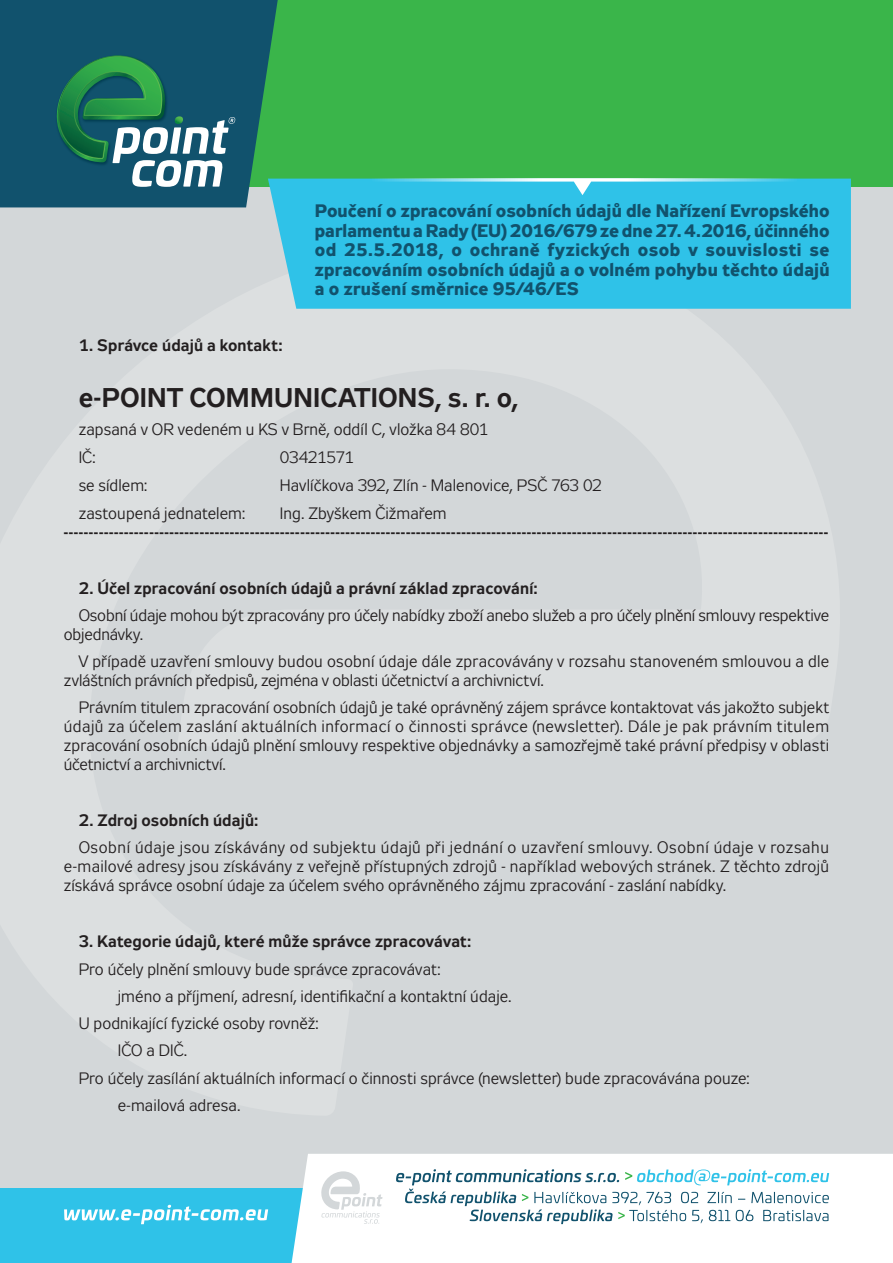
<style>
.page{position:relative;width:893px;height:1263px;background:#fff}
.page>*{position:absolute;margin:0;border:0;box-sizing:border-box;transform-origin:0 0}
.t1{font:27px "Zeppelin 33";letter-spacing:.005em;color:#231f20}
.t2{font:700 18px/19.5px "Zeppelin 32";letter-spacing:.02em;color:#11526d;text-align:justify}
.t3{font:16.5px/18.8px "Zeppelin 31";letter-spacing:.005em;color:#231f20}
.t4{font:16.5px/19.5px "Zeppelin 33";letter-spacing:.01em;color:#231f20}
.t5{font:16.5px "Zeppelin 31";letter-spacing:-.025em;color:#231f20}
.s1{font-family:"Zeppelin 31"}
</style>
<div class="page">
<div style="left:0;top:0;width:893px;height:187px;background:#3ab54a"></div>
<div style="left:0;top:187px;width:893px;height:1076px;background:#d3d7d9"></div>
<div style="left:0;top:1188px;width:893px;height:75px;background:#2fc2e8"></div>
<svg style="left:0;top:0;width:280px;height:207px;fill:#11526d"></svg>
<div style="left:291px;top:1154px;width:602px;height:109px;background:#fff"></div>
<div style="left:4px;top:3px;width:216px;height:205px;background:#11526d"></div>
<svg style="left:55px;top:55px;width:181px;height:132px;background:#367876"></svg>
<svg style="left:396px;top:1169px;width:433px;height:55px;background:#d5e4e9"></svg>
<svg style="left:64px;top:1205px;width:204px;height:19px"></svg>
<svg style="left:321px;top:1171px;width:61px;height:53px;background:#f0f1f2"></svg>
<div style="left:268px;top:179px;width:583px;height:130px;background:#2fc2e8"></div>
<svg style="left:368px;top:178px;width:429px;height:17px;background:#4bcae8"></svg>
<p class="t2" style="left:315px;top:201px;width:516px">Poučení o zpracování osobních údajů dle Nařízení Evropského parlamentu a Rady (EU) 2016/679 ze dne 27. 4.2016, účinného od 25.5.2018, o ochraně fyzických osob v souvislosti se zpracováním osobních údajů a o volném pohybu těchto údajů a o zrušení směrnice 95/46/ES</p>
<p class="t4" style="left:79px;top:335px;width:205px">1. Správce údajů a kontakt:</p>
<p class="t1" style="left:79px;top:382px;width:441px">e-POINT COMMUNICATIONS, s. r. o,</p>
<p class="t3" style="left:79px;top:420px;width:411px">zapsaná v OR vedeném u KS v Brně, oddíl C, vložka 84 801</p>
<p class="t3" style="left:79px;top:448px;width:19px">IČ:</p>
<p class="t5" style="left:280px;top:448px;width:76px">03421571</p>
<p class="t3" style="left:79px;top:476px;width:71px">se sídlem:</p>
<p class="t3" style="left:280px;top:476px;width:323px">Havlíčkova 392, Zlín - Malenovice, PSČ 763 02</p>
<p class="t3" style="left:79px;top:504px;width:168px">zastoupená jednatelem:</p>
<p class="t4" style="left:64px;top:503px;width:766px;text-indent:216px"><span class="s1">Ing. Zbyškem Čižmařem </span>--------------------------------------------------------------------------------------------------------------------------------------------------------</p>
<p class="t4" style="left:79px;top:579px;width:461px">2. Účel zpracování osobních údajů a právní základ zpracování:</p>
<p class="t3" style="left:64px;top:607px;width:767px;text-indent:15px">Osobní údaje mohou být zpracovány pro účely nabídky zboží anebo služeb a pro účely plnění smlouvy respektive objednávky.</p>
<p class="t3" style="left:64px;top:653px;width:767px;text-indent:15px">V případě uzavření smlouvy budou osobní údaje dále zpracovávány v rozsahu stanoveném smlouvou a dle zvláštních právních předpisů, zejména v oblasti účetnictví a archivnictví.</p>
<p class="t3" style="left:64px;top:699px;width:767px;text-align:justify;text-indent:15px">Právním titulem zpracování osobních údajů je také oprávněný zájem správce kontaktovat vás jakožto subjekt údajů za účelem zaslání aktuálních informací o činnosti správce (newsletter). Dále je pak právním titulem zpracování osobních údajů plnění smlouvy respektive objednávky a samozřejmě také právní předpisy v oblasti účetnictví a archivnictví.</p>
<p class="t4" style="left:79px;top:810px;width:181px">2. Zdroj osobních údajů:</p>
<p class="t3" style="left:64px;top:838px;width:767px;line-height:19.2px;text-align:justify;text-indent:15px">Osobní údaje jsou získávány od subjektu údajů při jednání o uzavření smlouvy. Osobní údaje v rozsahu e-mailové adresy jsou získávány z veřejně přístupných zdrojů - například webových stránek. Z těchto zdrojů získává správce osobní údaje za účelem svého oprávněného zájmu zpracování - zaslání nabídky.</p>
<p class="t4" style="left:79px;top:932px;width:394px">3. Kategorie údajů, které může správce zpracovávat:</p>
<p class="t3" style="left:79px;top:960px;width:364px">Pro účely plnění smlouvy bude správce zpracovávat:</p>
<p class="t3" style="left:118px;top:987px;width:395px">jméno a příjmení, adresní, identifikační a kontaktní údaje.</p>
<p class="t3" style="left:79px;top:1014px;width:242px">U podnikající fyzické osoby rovněž:</p>
<p class="t3" style="left:118px;top:1041px;width:71px">IČO a DIČ.</p>
<p class="t3" style="left:79px;top:1069px;width:673px">Pro účely zasílání aktuálních informací o činnosti správce (newsletter) bude zpracovávána pouze:</p>
<p class="t3" style="left:118px;top:1096px;width:124px">e-mailová adresa.</p>
</div>
